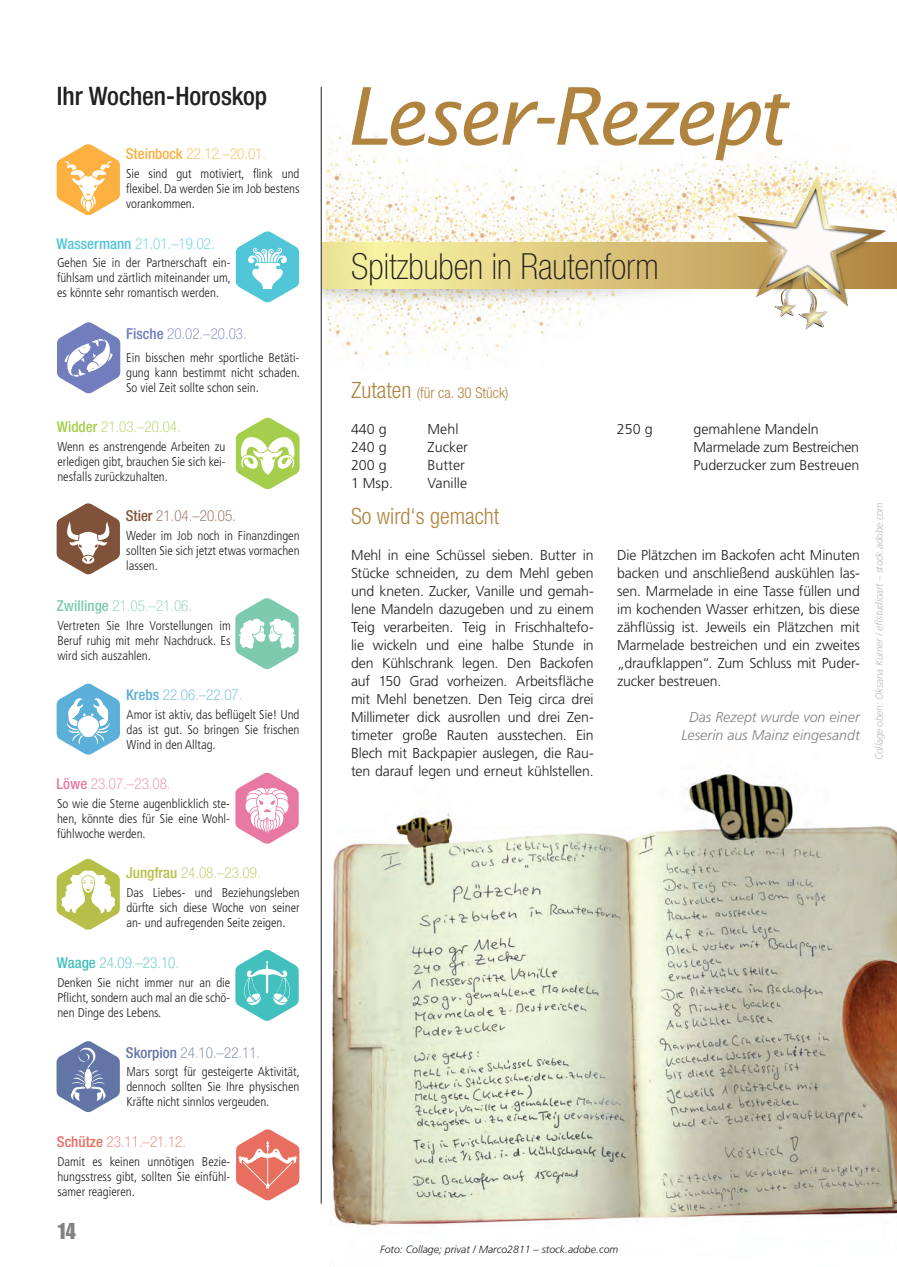
<style>
.page{position:relative;width:897px;height:1267px;background:#fff}
.page>*{position:absolute;margin:0;border:0;box-sizing:border-box;transform-origin:0 0}
.Headline_46pt__Standard{font:italic 79.5px "Lucida Sans";letter-spacing:-.05em;color:#b0833f}
.Subline_Rezept{font:100 condensed 36px "Helvetica Neue LT Std";color:#231f20}
.Dachzeile__Standard{font:500 condensed 25.5px "Helvetica Neue LT Std";letter-spacing:-.005em;color:#231f20}
.Zwischenüberschrift{font:300 condensed 22.5px "Helvetica Neue LT Std";color:#b08440}
.t1{font:22.5px "Impact LT Std";color:#808285}
.Headline_Sternzeichen{font:100 condensed 15px "Helvetica Neue LT Std";color:#51c6d8}
.Zwischenüberschrift-2{font:300 condensed 15px "Helvetica Neue LT Std";color:#b08440}
.Headline_Sternzeichen-2{font:100 condensed 15px "Helvetica Neue LT Std";color:#fbb03f}
.Headline_Sternzeichen-3{font:100 condensed 15px "Helvetica Neue LT Std";color:#7dcaae}
.Headline_Sternzeichen-4{font:100 condensed 15px "Helvetica Neue LT Std";color:#6375a7}
.Headline_Sternzeichen-5{font:100 condensed 15px "Helvetica Neue LT Std";color:#b6c048}
.Headline_Sternzeichen-6{font:100 condensed 15px "Helvetica Neue LT Std";color:#e86e60}
.Headline_Sternzeichen-7{font:100 condensed 15px "Helvetica Neue LT Std";color:#a4ce4c}
.Headline_Sternzeichen-8{font:100 condensed 15px "Helvetica Neue LT Std";color:#717dbd}
.Headline_Sternzeichen-9{font:100 condensed 15px "Helvetica Neue LT Std";color:#805239}
.Headline_Sternzeichen-10{font:100 condensed 15px "Helvetica Neue LT Std";color:#42c0bd}
.Headline_Sternzeichen-11{font:100 condensed 15px "Helvetica Neue LT Std";color:#5bafd9}
.Headline_Sternzeichen-12{font:100 condensed 15px "Helvetica Neue LT Std";color:#e779a2}
.Fließtext__ohne_Abstand{font:300 14.25px/18px "Frutiger LT Std";letter-spacing:-.01em;color:#231f20;text-align:justify}
.Zutaten{font:300 14.25px "Frutiger LT Std";color:#231f20}
.Autor{font:italic 300 14.25px/18px "Frutiger LT Std";color:#808285;text-align:center}
.Zutaten-2{font:300 14.25px "Frutiger LT Std";letter-spacing:-.02em;color:#231f20}
.Text_Sternzeichen{font:300 condensed 12.75px/15px "Frutiger LT Std";color:#231f20;text-align:justify}
.Fotonachweis{font:italic 300 10.5px "Frutiger LT Std";letter-spacing:-.02em;color:#bcbdc0}
.Fotonachweis-2{font:italic 300 10.5px "Frutiger LT Std";color:#231f20}
.s1{font-weight:500}
.s2{font-size:22.5px}
</style>
<div class="page">
<img style="left:326px;top:134px;width:570px;height:232px">
<img style="left:322px;top:288px;width:407px;height:23px">
<svg style="left:322px;top:242px;width:574px;height:46px;background:#e2d185"></svg>
<img style="left:796px;top:328px;width:32px;height:4px">
<img style="left:799px;top:328px;width:28px;height:4px">
<svg style="left:729px;top:168px;width:165px;height:160px"></svg>
<img style="left:760px;top:234px;width:6px;height:34px">
<img style="left:766px;top:232px;width:32px;height:1px">
<img style="left:766px;top:233px;width:32px;height:37px">
<img style="left:804px;top:206px;width:5px;height:41px">
<img style="left:809px;top:204px;width:35px;height:1px">
<img style="left:809px;top:205px;width:35px;height:45px">
<img style="left:783px;top:249px;width:5px;height:41px">
<img style="left:788px;top:247px;width:36px;height:1px">
<img style="left:788px;top:248px;width:36px;height:45px">
<img style="left:331px;top:773px;width:565px;height:453px">
<svg style="left:57px;top:144px;width:63px;height:71px"></svg>
<svg style="left:236px;top:231px;width:63px;height:72px"></svg>
<svg style="left:57px;top:322px;width:63px;height:71px"></svg>
<svg style="left:236px;top:417px;width:63px;height:72px"></svg>
<svg style="left:57px;top:503px;width:63px;height:71px"></svg>
<svg style="left:235px;top:598px;width:63px;height:71px"></svg>
<svg style="left:57px;top:683px;width:63px;height:72px"></svg>
<svg style="left:235px;top:772px;width:63px;height:72px"></svg>
<svg style="left:57px;top:858px;width:63px;height:72px"></svg>
<svg style="left:235px;top:949px;width:63px;height:72px"></svg>
<svg style="left:57px;top:1041px;width:63px;height:71px"></svg>
<svg style="left:236px;top:1129px;width:63px;height:71px"></svg>
<hr style="left:321px;top:87px;width:1px;height:1116px;background:#231f20">
<p class="Dachzeile__Standard" style="left:57px;top:81px;width:212px">Ihr Wochen-Horoskop</p>
<p class="Headline_Sternzeichen-2" style="left:126px;top:145px;width:142px"><span class="s1">Steinbock</span> 22.12.–20.01.</p>
<p class="Text_Sternzeichen" style="left:126px;top:166px;width:175px">Sie sind gut motiviert, flink und flexibel. Da werden Sie im Job bestens vorankommen.</p>
<p class="Headline_Sternzeichen" style="left:57px;top:235px;width:159px"><span class="s1">Wassermann</span> 21.01.–19.02.</p>
<p class="Text_Sternzeichen" style="left:57px;top:256px;width:175px">Gehen Sie in der Partnerschaft ein&shy;fühlsam und zärtlich miteinander um, es könnte sehr romantisch werden.</p>
<p class="Headline_Sternzeichen-8" style="left:126px;top:325px;width:122px"><span class="s1">Fische</span> 20.02.–20.03.</p>
<p class="Text_Sternzeichen" style="left:126px;top:350px;width:175px">Ein bisschen mehr sportliche Betäti&shy;gung kann bestimmt nicht schaden.<br>So viel Zeit sollte schon sein.</p>
<p class="Headline_Sternzeichen-7" style="left:57px;top:418px;width:125px"><span class="s1">Widder</span> 21.03.–20.04.</p>
<p class="Text_Sternzeichen" style="left:57px;top:439px;width:170px">Wenn es anstrengende Arbeiten zu erledigen gibt, brauchen Sie sich kei&shy;nesfalls zurückzuhalten.</p>
<p class="Headline_Sternzeichen-9" style="left:126px;top:507px;width:112px"><span class="s1">Stier</span> 21.04.–20.05.</p>
<p class="Text_Sternzeichen" style="left:126px;top:528px;width:175px">Weder im Job noch in Finanzdingen sollten Sie sich jetzt etwas vormachen lassen.</p>
<p class="Headline_Sternzeichen-3" style="left:57px;top:597px;width:137px"><span class="s1">Zwillinge</span> 21.05.–21.06.</p>
<p class="Text_Sternzeichen" style="left:57px;top:618px;width:175px">Vertreten Sie Ihre Vorstellungen im Beruf ruhig mit mehr Nachdruck. Es wird sich auszahlen.</p>
<p class="Headline_Sternzeichen-11" style="left:126px;top:686px;width:118px"><span class="s1">Krebs</span> 22.06.–22.07.</p>
<p class="Text_Sternzeichen" style="left:127px;top:707px;width:174px">Amor ist aktiv, das beflügelt Sie! Und das ist gut. So bringen Sie frischen Wind in den Alltag.</p>
<p class="Headline_Sternzeichen-12" style="left:57px;top:775px;width:115px"><span class="s1">Löwe</span> 23.07.–23.08.</p>
<p class="Text_Sternzeichen" style="left:57px;top:796px;width:174px">So wie die Sterne augenblicklich ste&shy;hen, könnte dies für Sie eine Wohl&shy;fühlwoche werden.</p>
<p class="Headline_Sternzeichen-5" style="left:126px;top:864px;width:136px"><span class="s1">Jungfrau</span> 24.08.–23.09.</p>
<p class="Text_Sternzeichen" style="left:126px;top:885px;width:175px">Das Liebes- und Beziehungsleben dürfte sich diese Woche von seiner an- und aufregenden Seite zeigen.</p>
<p class="Headline_Sternzeichen-10" style="left:57px;top:954px;width:123px"><span class="s1">Waage</span> 24.09.–23.10.</p>
<p class="Text_Sternzeichen" style="left:57px;top:975px;width:174px">Denken Sie nicht immer nur an die Pflicht, sondern auch mal an die schö&shy;nen Dinge des Lebens.</p>
<p class="Headline_Sternzeichen-4" style="left:126px;top:1043px;width:136px"><span class="s1">Skorpion</span> 24.10.–22.11.</p>
<p class="Text_Sternzeichen" style="left:126px;top:1064px;width:175px">Mars sorgt für gesteigerte Aktivität, dennoch sollten Sie Ihre physischen Kräfte nicht sinnlos vergeuden.</p>
<p class="Headline_Sternzeichen-6" style="left:57px;top:1133px;width:131px"><span class="s1">Schütze</span> 23.11.–21.12.</p>
<p class="Text_Sternzeichen" style="left:57px;top:1153px;width:174px">Damit es keinen unnötigen Bezie&shy;hungsstress gibt, sollten Sie einfühl&shy;samer reagieren.</p>
<h3 class="t1" style="left:57px;top:1218px;width:21px">14</h3>
<p class="Headline_46pt__Standard" style="left:344px;top:71px;width:443px">Leser-Rezept</p>
<p class="Subline_Rezept" style="left:351px;top:246px;width:309px">Spitzbuben in Rautenform</p>
<p class="Zwischenüberschrift-2" style="left:351px;top:384px;width:159px"><span class="s2">Zutaten</span> (für ca. 30 Stück)</p>
<p class="Zutaten" style="left:351px;top:421px;width:37px">440 g</p>
<p class="Zutaten" style="left:427px;top:421px;width:32px">Mehl</p>
<p class="Zutaten" style="left:351px;top:439px;width:37px">240 g</p>
<p class="Zutaten" style="left:427px;top:439px;width:42px">Zucker</p>
<p class="Zutaten" style="left:351px;top:457px;width:37px">200 g</p>
<p class="Zutaten" style="left:427px;top:457px;width:39px">Butter</p>
<p class="Zutaten" style="left:351px;top:475px;width:43px">1 Msp.</p>
<p class="Zutaten" style="left:427px;top:475px;width:41px">Vanille</p>
<p class="Zutaten" style="left:617px;top:421px;width:37px">250 g</p>
<p class="Zutaten" style="left:693px;top:421px;width:127px">gemahlene Mandeln</p>
<p class="Zutaten-2" style="left:693px;top:439px;width:167px">Marmelade zum Bestreichen</p>
<p class="Zutaten" style="left:693px;top:457px;width:167px">Puderzucker zum Bestreuen</p>
<p class="Zwischenüberschrift" style="left:351px;top:503px;width:150px">So wird‘s gemacht</p>
<p class="Fließtext__ohne_Abstand" style="left:351px;top:546px;width:244px">Mehl in eine Schüssel sieben. Butter in Stücke schneiden, zu dem Mehl geben und kneten. Zucker, Vanille und gemah&shy;lene Mandeln dazugeben und zu einem Teig verarbeiten. Teig in Frischhaltefo&shy;lie wickeln und eine halbe Stunde in den Kühlschrank legen. Den Backofen auf 150 Grad vorheizen. Arbeitsfläche mit Mehl benetzen. Den Teig circa drei Millimeter dick ausrollen und drei Zen&shy;timeter große Rauten ausstechen. Ein Blech mit Backpapier auslegen, die Rau&shy;ten darauf legen und erneut kühlstellen.</p>
<p class="Fließtext__ohne_Abstand" style="left:617px;top:546px;width:244px">Die Plätzchen im Backofen acht Minuten backen und anschließend auskühlen las&shy;sen. Marmelade in eine Tasse füllen und im kochenden Wasser erhitzen, bis diese zähflüssig ist. Jeweils ein Plätzchen mit Marmelade bestreichen und ein zweites „draufklappen“. Zum Schluss mit Puder&shy;zucker bestreuen.</p>
<p class="Autor" style="left:681px;top:708px;width:180px">Das Rezept wurde von einer<br>Leserin aus Mainz eingesandt</p>
<p class="Fotonachweis" style="left:872px;top:760px;width:259px;rotate:-90deg">Collage oben: Oksana Kumer / eflstudioart – stock.adobe.com</p>
<p class="Fotonachweis-2" style="left:380px;top:1242px;width:240px">Foto: Collage; privat / Marco2811 – stock.adobe.com</p>
</div>
